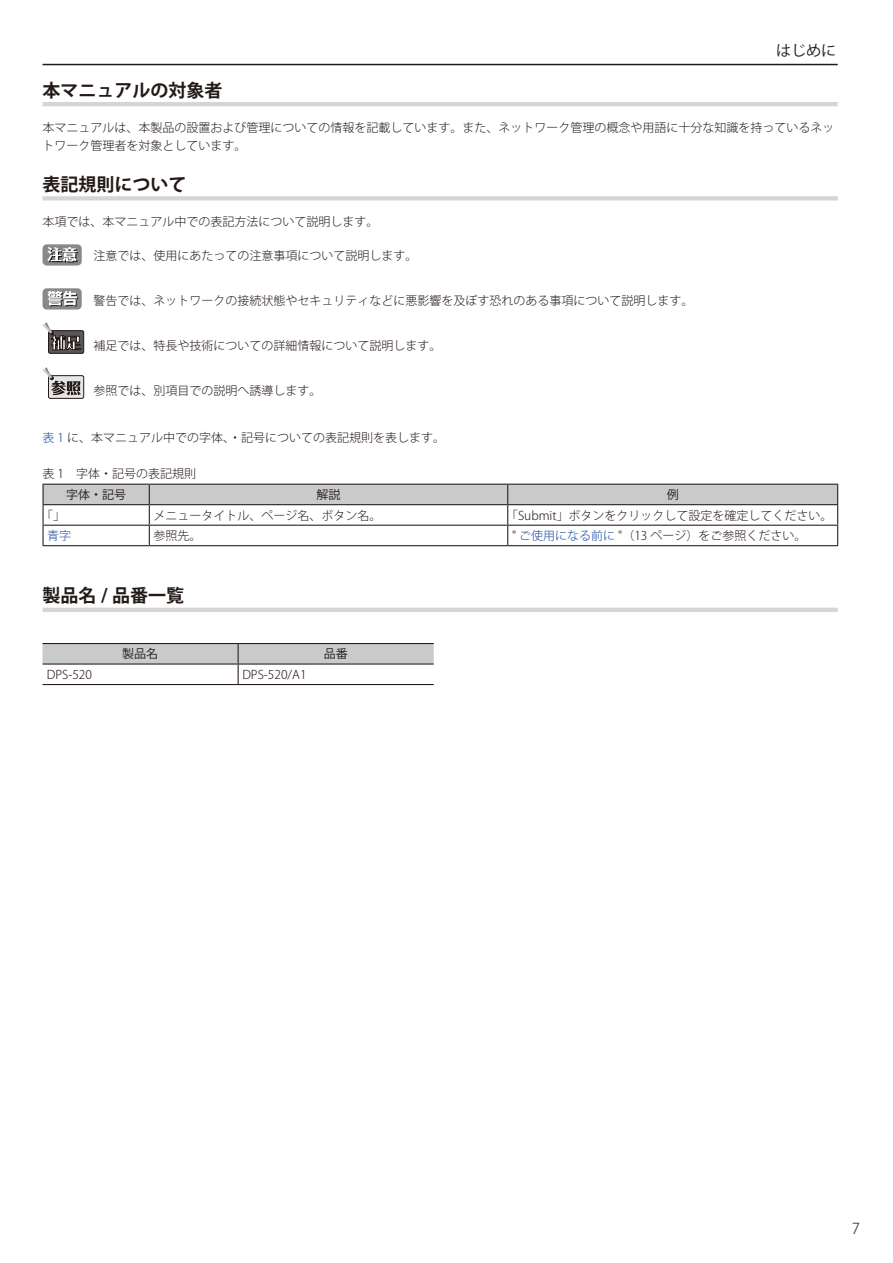
<style>
.page{position:relative;width:893px;height:1263px;background:#fff}
.page>*{position:absolute;margin:0;border:0;box-sizing:border-box;transform-origin:0 0}
.t1{font:700 18px "Koz Go Pro";color:#231916}
.t2{font:15px "Koz Go Pro";color:#231916}
.t3{font:300 15px "Koz Go Pro";color:#231916}
.t4{font:300 12px/18px "Koz Go Pro";color:#231916}
.t5{font:12px "Koz Go Pro";color:#231916}
.t6{font:300 12px "Koz Go Pro";color:#1b4a9e}
.s1{color:#1b4a9e}
</style>
<div class="page">
<hr style="left:43px;top:64px;width:795px;height:1px;background:#231916">
<hr style="left:43px;top:102px;width:795px;height:4px;background:#d5d5d6">
<hr style="left:43px;top:196px;width:795px;height:4px;background:#d5d5d6">
<hr style="left:43px;top:608px;width:795px;height:4px;background:#d5d5d6">
<div style="left:43px;top:244px;width:39px;height:22px;background:#898989;border-radius:4px"></div>
<svg style="left:47px;top:247px;width:31px;height:16px"></svg>
<div style="left:43px;top:288px;width:39px;height:21px;background:#898989;border-radius:4px"></div>
<svg style="left:48px;top:291px;width:30px;height:15px"></svg>
<div style="left:49px;top:331px;width:35px;height:22px;background:linear-gradient(to bottom,#5a5958,#565553);border-radius:2px"></div>
<div style="left:48px;top:330px;width:36px;height:24px;border:1px solid #231916;border-radius:2px"></div>
<svg style="left:43px;top:322px;width:38px;height:28px"></svg>
<div style="left:49px;top:376px;width:35px;height:22px;background:#e6e6e7;border-radius:2px"></div>
<div style="left:48px;top:375px;width:36px;height:24px;border:1px solid #231916;border-radius:2px"></div>
<svg style="left:43px;top:367px;width:38px;height:28px"></svg>
<hr style="left:43px;top:545px;width:106px;height:1px;background:#231916">
<hr style="left:149px;top:545px;width:359px;height:1px;background:#231916">
<hr style="left:508px;top:545px;width:330px;height:1px;background:#231916">
<svg style="left:43px;top:484px;width:795px;height:61px"></svg>
<hr style="left:43px;top:504px;width:106px;height:1px;background:#231916">
<hr style="left:149px;top:504px;width:359px;height:1px;background:#231916">
<hr style="left:508px;top:504px;width:330px;height:1px;background:#231916">
<svg style="left:43px;top:643px;width:391px;height:41px"></svg>
<hr style="left:43px;top:684px;width:195px;height:1px;background:#231916">
<hr style="left:238px;top:684px;width:196px;height:1px;background:#231916">
<p class="t2" style="left:776px;top:40px;width:61px">はじめに</p>
<h1 class="t1" style="left:43px;top:78px;width:181px">本マニュアルの対象者</h1>
<p class="t4" style="left:43px;top:118px;width:793px">本マニュアルは、本製品の設置および管理についての情報を記載しています。また、ネットワーク管理の概念や用語に十分な知識を持っているネットワーク管理者を対象としています。</p>
<h1 class="t1" style="left:43px;top:173px;width:145px">表記規則について</h1>
<p class="t4" style="left:43px;top:213px;width:337px">本項では、本マニュアル中での表記方法について説明します。</p>
<p class="t4" style="left:94px;top:247px;width:325px">注意では、使用にあたっての注意事項について説明します。</p>
<p class="t4" style="left:94px;top:292px;width:602px">警告では、ネットワークの接続状態やセキュリティなどに悪影響を及ぼす恐れのある事項について説明します。</p>
<p class="t4" style="left:94px;top:337px;width:350px">補足では、特長や技術についての詳細情報について説明します。</p>
<p class="t4" style="left:94px;top:382px;width:229px">参照では、別項目での説明へ誘導します。</p>
<p class="t4" style="left:43px;top:429px;width:404px"><span class="s1">表 1</span> に、本マニュアル中での字体、・記号についての表記規則を表します。</p>
<p class="t4" style="left:43px;top:465px;width:155px">表 1　字体・記号の表記規則</p>
<p class="t5" style="left:66px;top:487px;width:61px">字体・記号</p>
<p class="t5" style="left:317px;top:487px;width:25px">解説</p>
<p class="t5" style="left:667px;top:487px;width:13px">例</p>
<p class="t4" style="left:41px;top:506px;width:25px">「」</p>
<p class="t4" style="left:154px;top:506px;width:229px">メニュータイトル、ページ名、ボタン名。</p>
<p class="t4" style="left:506px;top:506px;width:328px">「Submit」ボタンをクリックして設定を確定してください。</p>
<p class="t6" style="left:47px;top:528px;width:25px">青字</p>
<p class="t4" style="left:154px;top:527px;width:49px">参照先。</p>
<p class="t4" style="left:512px;top:527px;width:296px">" <span class="s1">ご使用になる前に</span> "（13 ページ）をご参照ください。</p>
<h1 class="t1" style="left:43px;top:584px;width:143px">製品名 / 品番一覧</h1>
<p class="t5" style="left:122px;top:646px;width:37px">製品名</p>
<p class="t5" style="left:324px;top:646px;width:25px">品番</p>
<p class="t4" style="left:47px;top:665px;width:47px">DPS-520</p>
<p class="t4" style="left:242px;top:665px;width:66px">DPS-520/A1</p>
<p class="t3" style="left:852px;top:1218px;width:10px">7</p>
</div>
